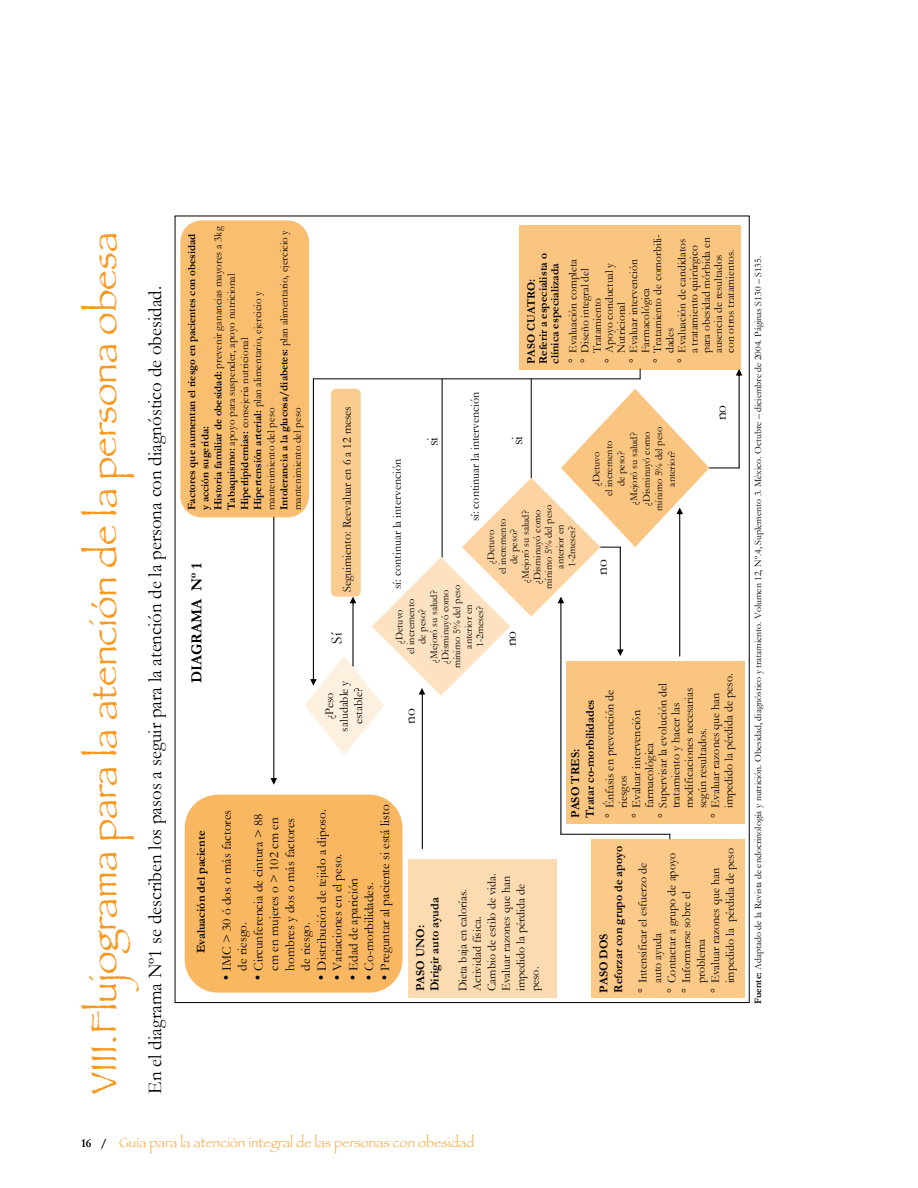
<style>
.page{position:relative;width:918px;height:1188px;background:#fff}
.page>*{position:absolute;margin:0;border:0;box-sizing:border-box;transform-origin:0 0}
.t1{font:37.5px "Papyrus";color:#f8981d}
.t2{font:19.5px "Garamond";color:#000}
.t3{font:15.45px "Garamond";color:#000}
.t4{font:700 15.45px "Garamond";color:#000}
.t5{font:13.5px "Papyrus";color:#f9ad4a}
.t6{font:13.2px/15.9px "Garamond";color:#000}
.t7{font:12.45px "Garamond";color:#000}
.t8{font:12.15px/14.5px "Garamond";color:#000}
.t9{font:700 12.15px/14.5px "Garamond";color:#000}
.t10{font:11.55px "Garamond";color:#000}
.t11{font:700 11.55px/11.9px "Garamond";color:#000}
.t12{font:10.95px/13.2px "Garamond";color:#000}
.t13{font:10.5px/11.6px "Garamond";color:#000;text-align:center}
.t14{font:9.9px "Garamond";color:#000}
.s1{font-weight:700}
.s2{font-family:"Garamond";font-weight:700;font-size:12px;color:#000}
</style>
<div class="page">
<div style="left:408px;top:859px;width:148px;height:139px;background:#fcdbb0"></div>
<div style="left:591px;top:840px;width:153px;height:158px;background:#fbc988"></div>
<div style="left:566px;top:661px;width:178px;height:163px;background:#fac580"></div>
<div style="left:185px;top:795px;width:218px;height:198px;background:#fab761;border-radius:33px"></div>
<div style="left:519px;top:226px;width:222px;height:144px;background:#fac580"></div>
<svg style="left:736px;top:369px;width:6px;height:99px"></svg>
<div style="left:180px;top:220px;width:129px;height:297px;background:#fabe71;border-radius:21px"></div>
<svg style="left:271px;top:517px;width:6px;height:268px"></svg>
<hr style="left:422px;top:693px;width:1px;height:156px;background:#000">
<hr style="left:709px;top:468px;width:30px;height:1px;background:#000">
<svg style="left:305px;top:369px;width:404px;height:470px"></svg>
<h1 class="t1" style="left:81px;top:1094px;width:863px;rotate:-90deg">VIII.Flujograma para la atención de la persona obesa</h1>
<h2 class="t2" style="left:143px;top:1094px;width:809px;rotate:-90deg">En el diagrama Nº1 se describen los pasos a seguir para la atención de la persona con diagnóstico de obesidad.</h2>
<p class="t12" style="left:185px;top:510px;width:285px;rotate:-90deg"><span class="s1">Factores que aumentan el riesgo en pacientes con obesidad y acción sugerida:<br>Historia familiar de obesidad:</span> prevenir ganancias mayores a 3kg <span class="s1">Tabaquismo:</span> apoyo para suspender, apoyo nutricional <span class="s1">Hiperlipidemias:</span> consejería nutricional<br><span class="s1">Hipertensión arterial:</span> plan alimentario, ejercicio y mantenimiento del peso<br><span class="s1">Intolerancia a la glucosa/diabetes:</span> plan alimentario, ejercicio y mantenimiento del peso</p>
<p class="t10" style="left:651px;top:363px;width:130px;rotate:-90deg">° Tratamiento de comorbili-</p>
<p class="t10" style="left:675px;top:363px;width:125px;rotate:-90deg">° Evaluación de candidatos</p>
<p class="t10" style="left:687px;top:353px;width:109px;rotate:-90deg">a tratamiento quirúrgico</p>
<p class="t10" style="left:699px;top:353px;width:117px;rotate:-90deg">para obesidad mórbida en</p>
<p class="t10" style="left:711px;top:353px;width:100px;rotate:-90deg">ausencia de resultados</p>
<p class="t10" style="left:723px;top:353px;width:105px;rotate:-90deg">con otros tratamientos.</p>
<p class="t11" style="left:525px;top:364px;width:112px;rotate:-90deg">PASO CUATRO:<br>Referir a especialista o clínica especializada</p>
<p class="t10" style="left:566px;top:363px;width:105px;rotate:-90deg">° Evaluación completa</p>
<p class="t10" style="left:578px;top:363px;width:96px;rotate:-90deg">° Diseño integral del</p>
<p class="t10" style="left:627px;top:363px;width:105px;rotate:-90deg">° Evaluar intervención</p>
<p class="t10" style="left:602px;top:363px;width:102px;rotate:-90deg">° Apoyo conductual y</p>
<p class="t10" style="left:639px;top:353px;width:67px;rotate:-90deg">Farmacológica</p>
<p class="t10" style="left:590px;top:353px;width:57px;rotate:-90deg">Tratamiento</p>
<p class="t10" style="left:614px;top:353px;width:52px;rotate:-90deg">Nutricional</p>
<p class="t10" style="left:663px;top:353px;width:27px;rotate:-90deg">dades</p>
<p class="t8" style="left:468px;top:521px;width:131px;rotate:-90deg">sí: continuar la intervención</p>
<p class="t3" style="left:712px;top:420px;width:17px;rotate:-90deg">no</p>
<p class="t7" style="left:339px;top:592px;width:188px;rotate:-90deg">Seguimiento: Reevaluar en 6 a 12 meses</p>
<p class="t13" style="left:590px;top:511px;width:85px;line-height:12.6px;rotate:-90deg">¿Detuvo<br>el incremento<br>de peso?<br>¿Mejoró su salud? ¿Disminuyó como mínimo 5% del peso anterior?</p>
<p class="t3" style="left:424px;top:446px;width:11px;rotate:-90deg">si</p>
<p class="t3" style="left:508px;top:445px;width:11px;rotate:-90deg">si</p>
<p class="t8" style="left:390px;top:589px;width:131px;rotate:-90deg">sí: continuar la intervención</p>
<p class="t13" style="left:485px;top:589px;width:85px;rotate:-90deg">¿Detuvo<br>el incremento<br>de peso?<br>¿Mejoró su salud? ¿Disminuyó como mínimo 5% del peso anterior en<br>1-2meses?</p>
<p class="t3" style="left:593px;top:575px;width:17px;rotate:-90deg">no</p>
<p class="t4" style="left:187px;top:683px;width:122px;rotate:-90deg">DIAGRAMA Nº 1</p>
<p class="t13" style="left:393px;top:668px;width:85px;rotate:-90deg">¿Detuvo<br>el incremento<br>de peso?<br>¿Mejoró su salud? ¿Disminuyó como mínimo 5% del peso anterior en<br>1-2meses?</p>
<p class="t3" style="left:502px;top:646px;width:17px;rotate:-90deg">no</p>
<p class="t3" style="left:327px;top:644px;width:12px;rotate:-90deg">Sí</p>
<p class="t8" style="left:721px;top:808px;width:136px;rotate:-90deg">impedido la pérdida de peso.</p>
<p class="t8" style="left:322px;top:732px;width:53px;text-align:center;rotate:-90deg">¿Peso saludable y estable?</p>
<p class="t8" style="left:655px;top:818px;width:136px;rotate:-90deg">° Supervisar la evolución del</p>
<p class="t8" style="left:682px;top:808px;width:122px;rotate:-90deg">modificaciones necesarias</p>
<p class="t9" style="left:568px;top:818px;width:120px;rotate:-90deg">PASO TRES:<br>Tratar co-morbilidades</p>
<p class="t8" style="left:602px;top:818px;width:130px;rotate:-90deg">° Énfasis en prevención de</p>
<p class="t8" style="left:708px;top:818px;width:127px;rotate:-90deg">° Evaluar razones que han</p>
<p class="t8" style="left:668px;top:808px;width:107px;rotate:-90deg">tratamiento y hacer las</p>
<p class="t3" style="left:401px;top:724px;width:17px;rotate:-90deg">no</p>
<p class="t8" style="left:629px;top:818px;width:109px;rotate:-90deg">° Evaluar intervención</p>
<p class="t8" style="left:695px;top:808px;width:81px;rotate:-90deg">según resultados.</p>
<p class="t8" style="left:642px;top:808px;width:67px;rotate:-90deg">farmacológica</p>
<p class="t8" style="left:616px;top:808px;width:34px;rotate:-90deg">riesgos</p>
<p class="t6" style="left:377px;top:980px;width:177px;rotate:-90deg">● Preguntar al paciente si está listo</p>
<p class="t6" style="left:218px;top:971px;width:162px;text-indent:-10px;rotate:-90deg">● IMC &gt; 30 ó dos o más factores de riesgo.</p>
<p class="t6" style="left:250px;top:971px;width:158px;text-indent:-10px;rotate:-90deg">● Circunferencia de cintura &gt; 88 cm en mujeres o &gt; 102 cm en hombres y dos o más factores de riesgo.</p>
<p class="t6" style="left:313px;top:980px;width:173px;rotate:-90deg">● Distribución de tejido a diposo.</p>
<p class="t9" style="left:194px;top:953px;width:124px;rotate:-90deg">Evaluación del paciente</p>
<p class="t9" style="left:596px;top:993px;width:148px;rotate:-90deg">PASO DOS<br>Reforzar con grupo de apoyo</p>
<p class="t8" style="left:722px;top:983px;width:137px;rotate:-90deg">impedido la pérdida de peso</p>
<p class="t8" style="left:664px;top:993px;width:141px;rotate:-90deg">° Contactar a grupo de apoyo</p>
<p class="t6" style="left:329px;top:980px;width:128px;rotate:-90deg">● Variaciones en el peso.</p>
<p class="t8" style="left:635px;top:993px;width:132px;rotate:-90deg">° Intensificar el esfuerzo de</p>
<p class="t8" style="left:708px;top:993px;width:126px;rotate:-90deg">° Evaluar razones que han</p>
<p class="t8" style="left:455px;top:991px;width:120px;rotate:-90deg">Dieta baja en calorías.<br>Actividad física.<br>Cambio de estilo de vida.<br>Evaluar razones que han impedido la pérdida de peso.</p>
<p class="t6" style="left:345px;top:980px;width:104px;rotate:-90deg">● Edad de aparición</p>
<p class="t6" style="left:361px;top:980px;width:99px;rotate:-90deg">● Co-morbilidades.</p>
<p class="t8" style="left:679px;top:993px;width:103px;rotate:-90deg">° Informarse sobre el</p>
<p class="t9" style="left:413px;top:991px;width:95px;rotate:-90deg">PASO UNO:<br>Dirigir auto ayuda</p>
<p class="t8" style="left:650px;top:983px;width:52px;rotate:-90deg">auto ayuda</p>
<p class="t8" style="left:693px;top:983px;width:46px;rotate:-90deg">problema</p>
<p class="t5" style="left:81px;top:1134px;width:395px"><span class="s2">16 /</span> Guía para la atención integral de las personas con obesidad</p>
<p class="t14" style="left:752px;top:1004px;width:750px;rotate:-90deg"><span class="s1">Fuente:</span> Adaptado de la Revista de endocrinología y nutrición. Obesidad, diagnóstico y tratamiento. Volumen 12, Nº.4, Suplemento 3. México. Octubre – diciembre de 2004. Páginas S130 – S135.</p>
</div>
